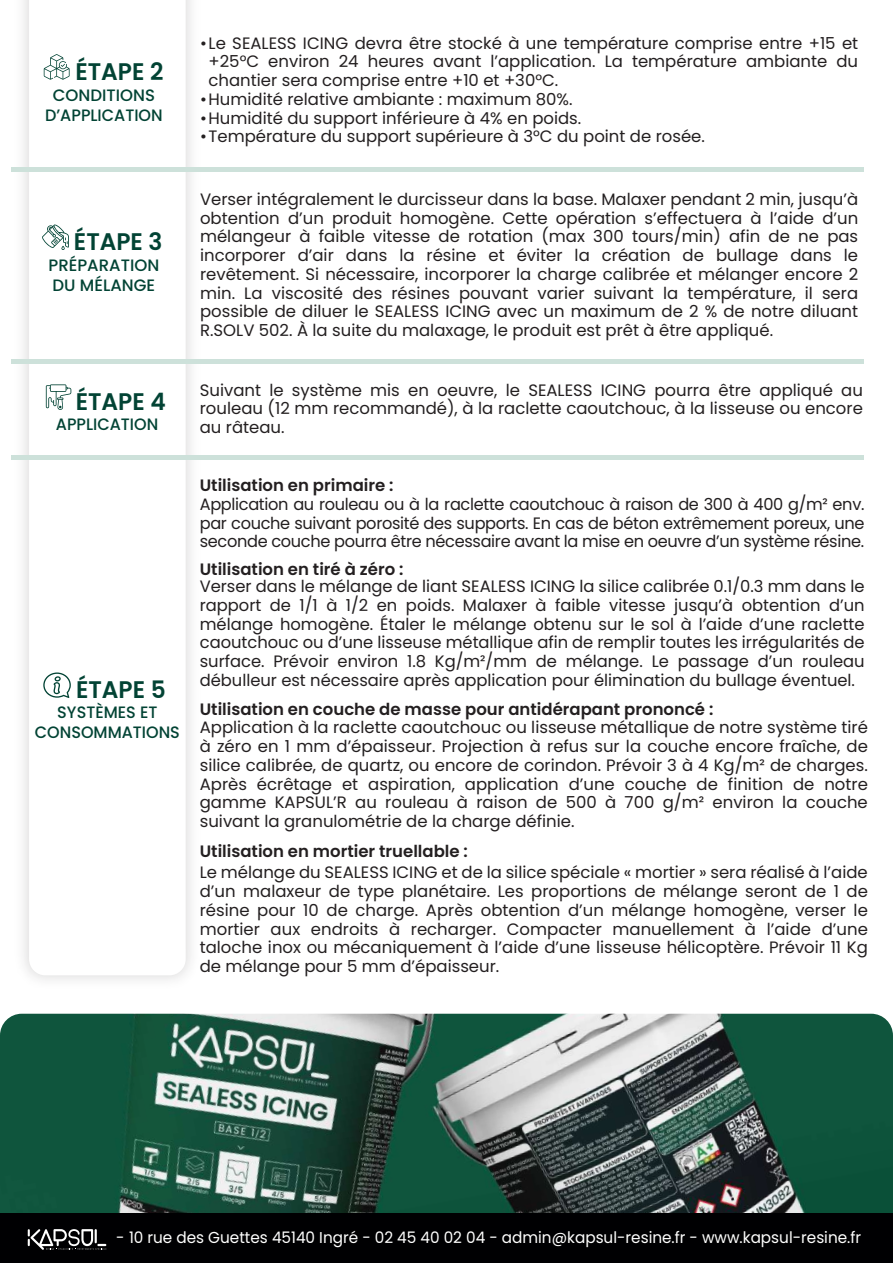
<style>
.page{position:relative;width:893px;height:1263px;background:#fff}
.page>*{position:absolute;margin:0;border:0;box-sizing:border-box;transform-origin:0 0}
.t1{font:600 24px "Poppins";color:#024334}
.t2{font:16.5px/18.8px "Poppins";color:#231f20;text-align:justify}
.t3{font:600 16.5px "Poppins";color:#231f20}
.t4{font:500 16.5px/19.8px "Poppins";color:#024334;text-align:center}
.t5{font:15.9px "Poppins";color:#fff;scale:.96 1}
.s1{font-size:15.75px}
</style>
<div class="page">
<img style="left:0;top:1014px;width:893px;height:199px">
<div style="left:11px;top:455px;width:852px;height:5px;background:#cde1da"></div>
<div style="left:11px;top:359px;width:852px;height:5px;background:#cde1da"></div>
<hr style="left:11px;top:167px;width:852px;height:4px;background:#cde1da">
<svg style="left:42px;top:224px;width:27px;height:26px"></svg>
<svg style="left:46px;top:384px;width:25px;height:26px"></svg>
<svg style="left:43px;top:672px;width:28px;height:26px"></svg>
<svg style="left:44px;top:54px;width:26px;height:26px"></svg>
<div style="left:0;top:1213px;width:893px;height:50px;background:#000002"></div>
<svg style="left:28px;top:1229px;width:78px;height:21px"></svg>
<h1 class="t1" style="left:75px;top:57px;width:89px">ÉTAPE 2</h1>
<p class="t4" style="left:45px;top:86px;width:119px">CONDITIONS<br>D’APPLICATION</p>
<h1 class="t1" style="left:74px;top:228px;width:90px">ÉTAPE 3</h1>
<p class="t4" style="left:49px;top:255px;width:112px;text-align:left">PRÉPARATION<br>DU MÉLANGE</p>
<p class="t2" style="left:209px;top:33px;width:651px;text-indent:-8px">•Le SEALESS ICING devra être stocké à une température comprise entre +15 et +25°C environ 24 heures avant l’application. La température ambiante du chantier sera comprise entre +10 et +30°C.</p>
<p class="t2" style="left:200px;top:90px;width:374px">•Humidité relative ambiante : maximum 80%.</p>
<p class="t2" style="left:200px;top:108px;width:383px">•Humidité du support inférieure à 4% en poids.</p>
<p class="t2" style="left:200px;top:127px;width:506px">•Température du support supérieure à 3°C du point de rosée.</p>
<p class="t2" style="left:200px;top:190px;width:660px">Verser intégralement le durcisseur dans la base. Malaxer pendant 2 min, jusqu’à obtention d’un produit homogène. Cette opération s’effectuera à l’aide d’un mélangeur à faible vitesse de rotation (max 300 tours/min) afin de ne pas incorporer d’air dans la résine et éviter la création de bullage dans le revêtement. Si nécessaire, incorporer la charge calibrée et mélanger encore 2 min. La viscosité des résines pouvant varier suivant la température, il sera possible de diluer le SEALESS ICING avec un maximum de 2 % de notre diluant R.SOLV 502. À la suite du malaxage, le produit est prêt à être appliqué.</p>
<p class="t2" style="left:200px;top:381px;width:665px">Suivant le système mis en oeuvre, le SEALESS ICING pourra être appliqué au rouleau (12 mm recommandé), à la raclette caoutchouc, à la lisseuse ou encore</p>
<h1 class="t1" style="left:76px;top:388px;width:91px">ÉTAPE 4</h1>
<p class="t4" style="left:56px;top:415px;width:104px">APPLICATION</p>
<p class="t2" style="left:200px;top:418px;width:86px">au râteau.</p>
<h1 class="t1" style="left:76px;top:676px;width:91px">ÉTAPE 5</h1>
<p class="t4" style="left:35px;top:703px;width:147px">SYSTÈMES ET<br>CONSOMMATIONS</p>
<p class="t3" style="left:200px;top:475px;width:195px">Utilisation en primaire :</p>
<p class="t2" style="left:200px;top:495px;width:666px">Application au rouleau ou à la raclette caoutchouc à raison de 300 à 400 g/m² env. par couche suivant porosité des supports. En cas de béton extrêmement poreux, une seconde couche pourra être nécessaire avant la mise en oeuvre d’un système résine.</p>
<p class="t3" style="left:200px;top:560px;width:205px">Utilisation en tiré à zéro :</p>
<p class="t2" style="left:200px;top:577px;width:666px">Verser dans le mélange de liant SEALESS ICING la silice calibrée 0.1/0.3 mm dans le rapport de 1/1 à 1/2 en poids. Malaxer à faible vitesse jusqu’à obtention d’un mélange homogène. Étaler le mélange obtenu sur le sol à l’aide d’une raclette caoutchouc ou d’une lisseuse métallique afin de remplir toutes les irrégularités de surface. Prévoir environ 1.8 Kg/m²/mm de mélange. Le passage d’un rouleau débulleur est nécessaire après application pour élimination du bullage éventuel.</p>
<p class="t3" style="left:200px;top:700px;width:515px">Utilisation en couche de masse pour antidérapant prononcé :</p>
<p class="t2" style="left:200px;top:718px;width:670px">Application à la raclette caoutchouc ou lisseuse métallique de notre système tiré à zéro en 1 mm d’épaisseur. Projection à refus sur la couche encore fraîche, de silice calibrée, de quartz, ou encore de corindon. Prévoir 3 à 4 Kg/m² de charges.<br>Après écrêtage et aspiration, application d’une couche de finition de notre gamme KAPSUL’R au rouleau à raison de 500 à 700 g/m² environ la couche suivant la granulométrie de la charge définie.</p>
<p class="t3" style="left:200px;top:842px;width:270px">Utilisation en mortier truellable :</p>
<p class="t2" style="left:200px;top:863px;width:670px">Le mélange du SEALESS ICING et de la silice spéciale « mortier » sera réalisé à l’aide d’un malaxeur de type planétaire. Les proportions de mélange seront de 1 de résine pour 10 de charge. Après obtention d’un mélange homogène, verser le mortier aux endroits à recharger. Compacter manuellement à l’aide d’une taloche inox ou mécaniquement à l’aide d’une lisseuse hélicoptère. Prévoir 11 Kg de mélange pour 5 mm d’épaisseur.</p>
<p class="t5" style="left:116px;top:1229px;width:777px">- 10 rue des Guettes 45140 <span class="s1">Ingré</span> - 02 45 40 02 04 - admin@kapsul-resine.fr - www.kapsul-resine.fr</p>
</div>
